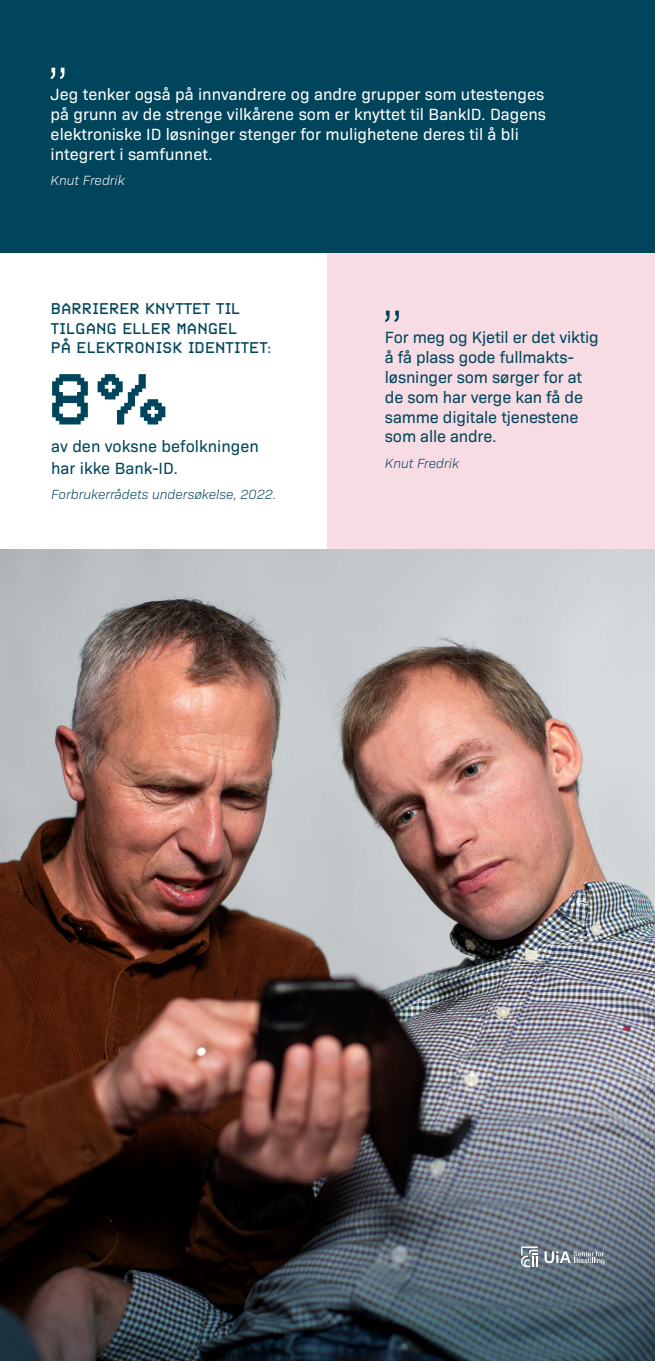
<style>
.page{position:relative;width:655px;height:1361px;background:#fff}
.page>*{position:absolute;margin:0;border:0;box-sizing:border-box;transform-origin:0 0}
.t1{font:76.5px "PF Videotext";color:#00455b}
.t2{font:300 54px "Bio Sans";color:#fff}
.t3{font:300 54px "Bio Sans";color:#00455b}
.t4{font:16.5px/19.8px "Bio Sans";color:#fff}
.t5{font:16.5px/19.8px "Bio Sans";letter-spacing:-.01em;color:#00455b}
.t6{font:16.5px/19.8px "PF Videotext";color:#00455b}
.t7{font:italic 300 13.5px "Bio Sans";color:#00455b}
.t8{font:italic 300 13.5px "Bio Sans";color:#fff}
</style>
<div class="page">
<div style="left:327px;top:252px;width:328px;height:298px;background:#f8dce4"></div>
<div style="left:0;top:0;width:655px;height:252px;background:#00455b"></div>
<img style="left:0;top:550px;width:655px;height:485px">
<img style="left:0;top:1035px;width:655px;height:326px">
<svg style="left:521px;top:1246px;width:17px;height:21px"></svg>
<svg style="left:544px;top:1251px;width:60px;height:13px"></svg>
<h2 class="t2" style="left:47px;top:47px;width:23px">”</h2>
<p class="t4" style="left:51px;top:83px;width:497px">Jeg tenker også på innvandrere og andre grupper som utestenges på grunn av de strenge vilkårene som er knyttet til BankID. Dagens elektroniske ID løsninger stenger for mulighetene deres til å bli integrert i samfunnet.</p>
<p class="t8" style="left:51px;top:170px;width:76px">Knut Fredrik</p>
<p class="t6" style="left:51px;top:296px;width:222px">BARRIERER KNYTTET TIL<br>TILGANG ELLER MANGEL<br>PÅ ELEKTRONISK IDENTITET:</p>
<h1 class="t1" style="left:47px;top:336px;width:124px">8%</h1>
<p class="t5" style="left:51px;top:434px;width:209px;line-height:21.6px">av den voksne befolkningen har ikke Bank-ID.</p>
<p class="t7" style="left:51px;top:484px;width:227px">Forbrukerrådets undersøkelse, 2022.</p>
<h2 class="t3" style="left:381px;top:290px;width:23px">”</h2>
<p class="t5" style="left:385px;top:326px;width:215px">For meg og Kjetil er det viktig å få plass gode fullmakts&shy;løsninger som sørger for at de som har verge kan få de samme digitale tjenestene som alle andre.</p>
<p class="t7" style="left:385px;top:453px;width:76px">Knut Fredrik</p>
</div>
